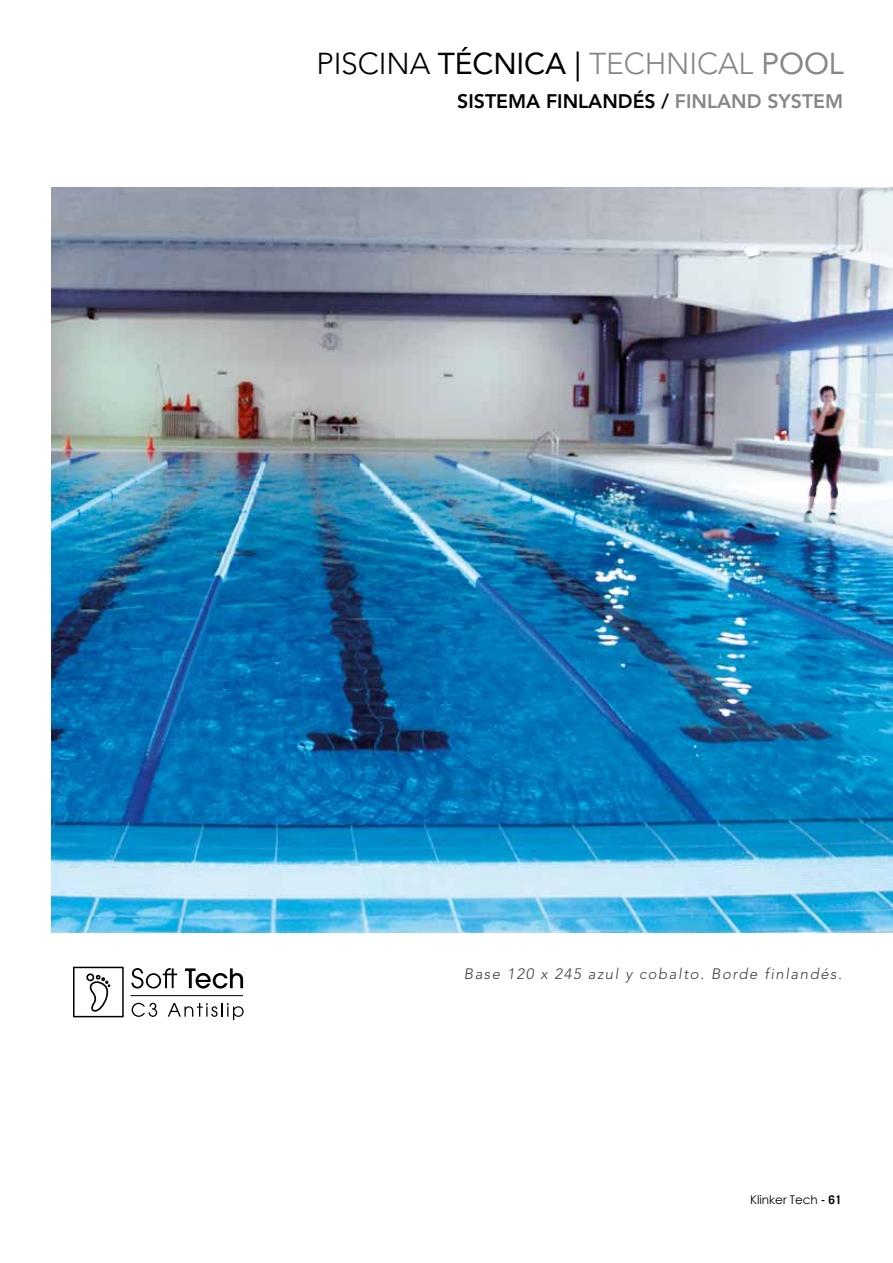
<style>
.page{position:relative;width:893px;height:1263px;background:#fff}
.page>*{position:absolute;margin:0;border:0;box-sizing:border-box;transform-origin:0 0}
.t1{font:300 30px "Avenir LT Std";letter-spacing:-.005em;color:#878787}
.t2{font:800 19.5px "Avenir LT Std";color:#000}
.t3{font:italic 300 15px "Avenir LT Std";letter-spacing:.1em;color:#3e3e3e}
.t4{font:12px "Century Gothic";color:#000}
.s1{color:#000}
.s2{font-weight:400;color:#000}
.s3{font-weight:400}
.s4{color:#878787}
.s5{font-family:"Trade Gothic LT";font-weight:700}
</style>
<div class="page">
<img style="left:51px;top:188px;width:842px;height:744px">
<svg style="left:131px;top:968px;width:46px;height:20px"></svg>
<svg style="left:185px;top:968px;width:58px;height:20px"></svg>
<svg style="left:132px;top:1003px;width:25px;height:14px"></svg>
<svg style="left:168px;top:1003px;width:76px;height:17px"></svg>
<hr style="left:131px;top:995px;width:112px;height:1px;background:#000">
<svg style="left:86px;top:973px;width:25px;height:39px"></svg>
<div style="left:73px;top:967px;width:51px;height:50px;border:2px solid #000"></div>
<h1 class="t1" style="left:317px;top:46px;width:529px"><span class="s1">PISCINA</span> <span class="s2">TÉCNICA |</span> TECHNICAL <span class="s3">POOL</span></h1>
<h2 class="t2" style="left:457px;top:90px;width:387px">SISTEMA FINLANDÉS / <span class="s4">FINLAND SYSTEM</span></h2>
<p class="t3" style="left:464px;top:965px;width:380px">Base 120 x 245 azul y cobalto. Borde finlandés.</p>
<p class="t4" style="left:750px;top:1191px;width:93px">Klinker Tech <span class="s5">- 61</span></p>
</div>
